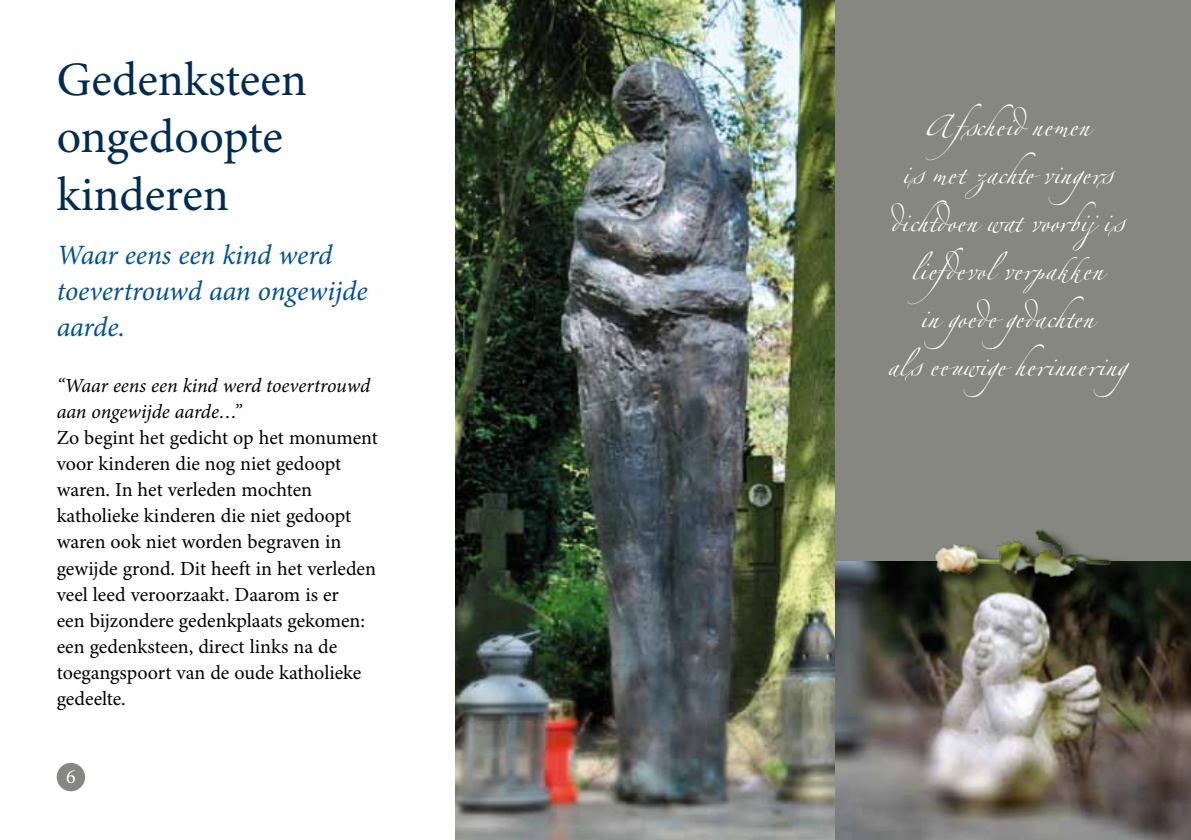
<style>
.page{position:relative;width:1191px;height:840px;background:#fff}
.page>*{position:absolute;margin:0;border:0;box-sizing:border-box;transform-origin:0 0}
.t1{font:48px/57.6px "Minion Pro";color:#002c53}
.t2{font:42px/48px "Linotype Zapfino Four";color:#fff;text-align:center}
.t3{font:italic 28px/36px "Minion Pro";letter-spacing:-.005em;color:#005193}
.t4{font:20px/26px "Minion Pro";color:#000}
.t5{font:italic 20px/26px "Minion Pro";letter-spacing:-.005em;color:#000}
.t6{font:20px "Minion Pro";color:#fff}
</style>
<div class="page">
<div style="left:57px;top:762px;width:28px;height:28px;background:#878781;border-radius:50%"></div>
<img style="left:835px;top:560px;width:356px;height:279px">
<div style="left:823px;top:0;width:368px;height:560px;background:#878781"></div>
<img style="left:455px;top:0;width:380px;height:839px">
<div style="left:934px;top:527px;width:194px;height:67px;background:#000;opacity:.75"></div>
<img style="left:927px;top:527px;width:193px;height:77px">
<h1 class="t1" style="left:57px;top:52px;width:252px">Gedenksteen ongedoopte kinderen</h1>
<h2 class="t3" style="left:57px;top:238px;width:312px">Waar eens een kind werd toevertrouwd aan ongewijde aarde.</h2>
<p class="t5" style="left:57px;top:373px;width:315px">“Waar eens een kind werd toevertrouwd aan ongewijde aarde…”</p>
<p class="t4" style="left:57px;top:425px;width:323px">Zo begint het gedicht op het monument voor kinderen die nog niet gedoopt waren. In het verleden mochten katholieke kinderen die niet gedoopt waren ook niet worden begraven in gewijde grond. Dit heeft in het verleden veel leed veroorzaakt. Daarom is er<br>een bijzondere gedenkplaats gekomen: een gedenksteen, direct links na de toegangspoort van de oude katholieke gedeelte.</p>
<p class="t6" style="left:66px;top:764px;width:11px">6</p>
<p class="t2" style="left:887px;top:96px;width:267px">Afscheid nemen<br>is met zachte vingers dichtdoen wat voorbij is liefdevol verpakken<br>in goede gedachten<br>als eeuwige herinnering</p>
</div>
